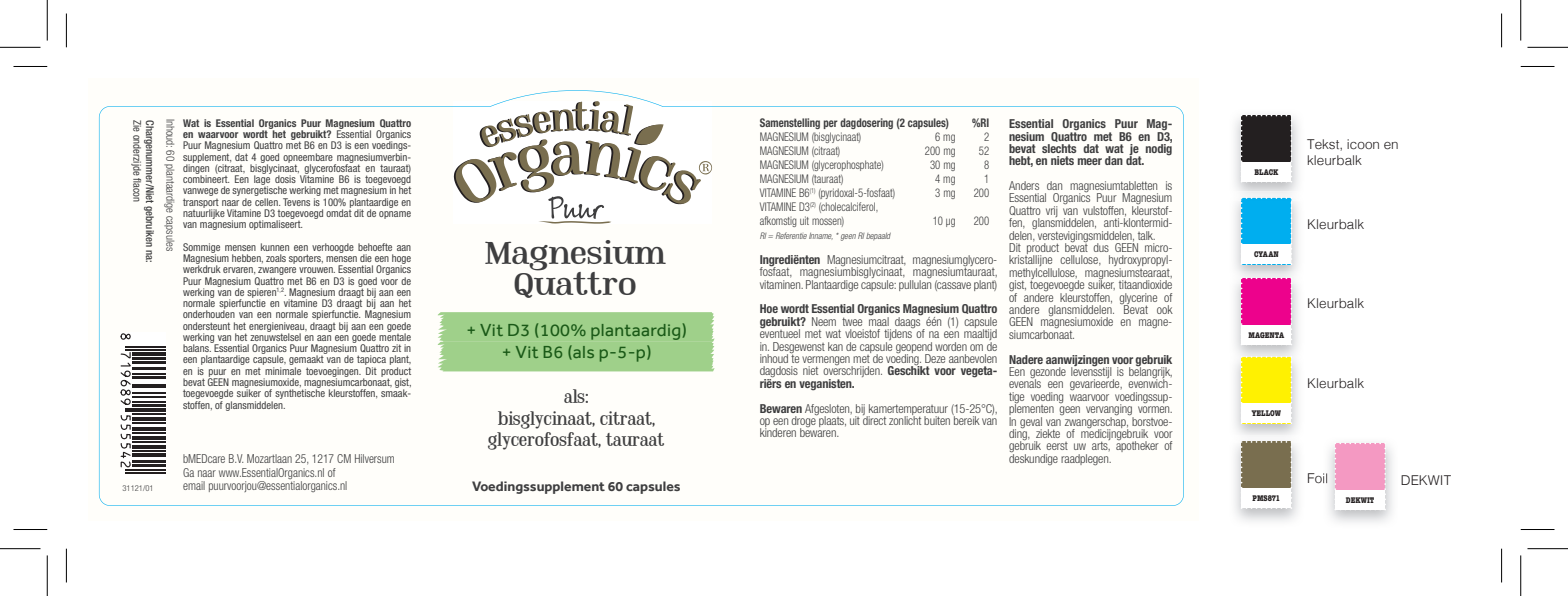
<style>
.page{position:relative;width:1568px;height:596px;background:#fff}
.page>*{position:absolute;margin:0;border:0;box-sizing:border-box;transform-origin:0 0}
.t1{font:31.5px/31.5px "Mount";color:#3e3e3f;text-align:center;scale:1.18 1}
.t2{font:18px/21.6px "Mount";color:#3e3e3f;text-align:center}
.t3{font:18px/21.6px "Effra";letter-spacing:.02em;color:#1a5917;text-align:center}
.t4{font:700 13.95px "Effra";color:#3e3e3f}
.t5{font:300 13.5px/16.2px "Helvetica";color:#231f20}
.t6{font:300 condensed 12.38px/12.4px "Helvetica Neue";letter-spacing:-.01em;color:#3e3e3f;text-align:justify}
.t7{font:700 condensed 12.38px/12.4px "Helvetica Neue";letter-spacing:-.01em;color:#3e3e3f;text-align:justify}
.t8{font:300 condensed 12.38px/13.5px "Helvetica Neue";letter-spacing:-.01em;color:#3e3e3f;scale:.94 1}
.t9{font:300 condensed 11.92px/14px "Helvetica Neue";color:#3e3e3f;scale:.9 1}
.t10{font:700 condensed 11.92px "Helvetica Neue";color:#3e3e3f;scale:.9 1}
.t11{font:300 condensed 11.25px "Helvetica Neue";color:#3e3e3f}
.t12{font:condensed 10.8px/11.2px "Helvetica Neue";color:#3e3e3f;text-align:justify}
.t13{font:500 condensed 10.8px "Helvetica Neue";color:#3e3e3f}
.t14{font:italic 300 condensed 9px "Helvetica Neue";color:#3e3e3f;scale:.96 1}
.t15{font:700 condensed 8.55px "American Typewriter";color:#231f20}
.t16{font:300 condensed 8.1px "Helvetica Neue";color:#3e3e3f;scale:1.05 1}
.s1{font-weight:700}
</style>
<div class="page">
<div style="left:88px;top:78px;width:1110px;height:442px;background:#fffefa"></div>
<div style="left:1241px;top:200px;width:51px;height:65px;background:#00aeef"></div>
<div style="left:1241px;top:244px;width:50px;height:20px;background:#fff"></div>
<img style="left:1234px;top:283px;width:65px;height:67px">
<svg style="left:1241px;top:277px;width:51px;height:68px;background:#ed1594"></svg>
<div style="left:1241px;top:325px;width:50px;height:19px;background:#fff"></div>
<img style="left:1234px;top:363px;width:65px;height:72px">
<svg style="left:1241px;top:356px;width:51px;height:67px;background:#fdf00f"></svg>
<div style="left:1241px;top:403px;width:50px;height:20px;background:#fff"></div>
<img style="left:1234px;top:117px;width:65px;height:74px">
<img style="left:1241px;top:197px;width:51px;height:3px">
<img style="left:1246px;top:197px;width:41px;height:1px">
<svg style="left:1241px;top:115px;width:51px;height:67px;background:#302c2d"></svg>
<div style="left:1241px;top:162px;width:50px;height:19px;background:#fff"></div>
<img style="left:1234px;top:443px;width:65px;height:79px">
<svg style="left:1241px;top:440px;width:51px;height:68px;background:#83795c"></svg>
<div style="left:1241px;top:488px;width:50px;height:19px;background:#fff"></div>
<img style="left:1323px;top:445px;width:70px;height:78px">
<svg style="left:1323px;top:473px;width:4px;height:10px"></svg>
<svg style="left:1334px;top:442px;width:52px;height:68px;background:#f3a2c7"></svg>
<div style="left:1335px;top:489px;width:50px;height:20px;background:#fff"></div>
<svg style="left:99px;top:90px;width:1085px;height:415px"></svg>
<hr style="left:14px;top:66px;width:33px;height:1px;background:#000">
<hr style="left:1521px;top:66px;width:33px;height:1px;background:#000">
<hr style="left:14px;top:528px;width:33px;height:1px;background:#000">
<hr style="left:1521px;top:528px;width:33px;height:1px;background:#000">
<hr style="left:66px;top:14px;width:1px;height:33px;background:#000">
<hr style="left:66px;top:548px;width:1px;height:34px;background:#000">
<hr style="left:1501px;top:14px;width:1px;height:33px;background:#000">
<hr style="left:1501px;top:548px;width:1px;height:34px;background:#000">
<hr style="left:0;top:47px;width:40px;height:1px;background:#000">
<hr style="left:1527px;top:47px;width:41px;height:1px;background:#000">
<hr style="left:0;top:547px;width:40px;height:1px;background:#000">
<hr style="left:1527px;top:547px;width:41px;height:1px;background:#000">
<hr style="left:47px;top:0;width:1px;height:41px;background:#000">
<hr style="left:47px;top:555px;width:1px;height:40px;background:#000">
<hr style="left:1520px;top:0;width:1px;height:41px;background:#000">
<hr style="left:1520px;top:555px;width:1px;height:40px;background:#000">
<p class="t12" style="left:143px;top:120px;width:83px;rotate:90deg">Zie onderzijde flacon</p>
<p class="t13" style="left:157px;top:120px;width:143px;rotate:90deg">Chargenummer/Niet gebruiken na:</p>
<p class="t11" style="left:177px;top:118px;width:134px;rotate:90deg">Inhoud: 60 plantaardige capsules</p>
<p class="t12" style="left:183px;top:117px;width:230px"><span class="s1">Wat is Essential Organics Puur Magnesium Quattro en waarvoor wordt het gebruikt?</span> Essential Organics Puur Magnesium Quattro met B6 en D3 is een voedings&shy;supplement, dat 4 goed opneembare magnesiumverbin&shy;dingen (citraat, bisglycinaat, glycerofosfaat en tauraat) combineert. Een lage dosis Vitamine B6 is toegevoegd vanwege de synergetische werking met magnesium in het transport naar de cellen. Tevens is 100% plantaardige en natuurlijke Vitamine D3 toegevoegd omdat dit de opname van magnesium optimaliseert.</p>
<p class="t12" style="left:183px;top:241px;width:230px">Sommige mensen kunnen een verhoogde behoefte aan Magnesium hebben, zoals sporters, mensen die een hoge werkdruk ervaren, zwangere vrouwen. Essential Organics Puur Magnesium Quattro met B6 en D3 is goed voor de werking van de spieren<sup>1,2</sup>. Magnesium draagt bij aan een normale spierfunctie en vitamine D3 draagt bij aan het onderhouden van een normale spierfunctie. Magnesium ondersteunt het energieniveau, draagt bij aan een goede werking van het zenuwstelsel en aan een goede mentale balans. Essential Organics Puur Magnesium Quattro zit in een plantaardige capsule, gemaakt van de tapioca plant, en is puur en met minimale toevoegingen. Dit product bevat GEEN magnesiumoxide, magnesiumcarbonaat, gist, toegevoegde suiker of synthetische kleurstoffen, smaak&shy;stoffen, of glansmiddelen.</p>
<p class="t8" style="left:183px;top:452px;width:227px">bMEDcare B.V. Mozartlaan 25, 1217 CM Hilversum<br>Ga naar www.EssentialOrganics.nl of</p>
<p class="t16" style="left:123px;top:482px;width:31px">31121/01</p>
<p class="t8" style="left:183px;top:479px;width:176px">email puurvoorjou@essentialorganics.nl</p>
<h1 class="t1" style="left:486px;top:237px;width:155px">Magnesium<br>Quattro</h1>
<h2 class="t3" style="left:466px;top:319px;width:222px">+ Vit D3 (100% plantaardig) + Vit B6 (als p-5-p)</h2>
<h2 class="t2" style="left:489px;top:386px;width:178px">als:<br>bisglycinaat, citraat, glycerofosfaat, tauraat</h2>
<p class="t4" style="left:472px;top:477px;width:210px">Voedingssupplement 60 capsules</p>
<p class="t10" style="left:760px;top:116px;width:212px">Samenstelling per dagdosering (2 capsules)</p>
<p class="t10" style="left:972px;top:116px;width:21px">%RI</p>
<p class="t9" style="left:760px;top:130px;width:114px">MAGNESIUM (bisglycinaat)</p>
<p class="t9" style="left:935px;top:130px;width:24px">6 mg</p>
<p class="t9" style="left:984px;top:130px;width:7px">2</p>
<p class="t9" style="left:760px;top:144px;width:91px">MAGNESIUM (citraat)</p>
<p class="t9" style="left:925px;top:144px;width:35px">200 mg</p>
<p class="t9" style="left:979px;top:144px;width:13px">52</p>
<p class="t9" style="left:760px;top:158px;width:139px">MAGNESIUM (glycerophosphate)</p>
<p class="t9" style="left:930px;top:158px;width:30px">30 mg</p>
<p class="t9" style="left:984px;top:158px;width:7px">8</p>
<p class="t9" style="left:760px;top:172px;width:94px">MAGNESIUM (tauraat)</p>
<p class="t9" style="left:935px;top:172px;width:24px">4 mg</p>
<p class="t9" style="left:984px;top:172px;width:7px">1</p>
<p class="t9" style="left:760px;top:186px;width:152px">VITAMINE B6<sup>(1)</sup> (pyridoxal-5-fosfaat)</p>
<p class="t9" style="left:935px;top:186px;width:24px">3 mg</p>
<p class="t9" style="left:974px;top:186px;width:19px">200</p>
<p class="t9" style="left:760px;top:200px;width:133px">VITAMINE D3<sup>(2)</sup> (cholecalciferol, afkomstig uit mossen)</p>
<p class="t9" style="left:933px;top:214px;width:27px">10 µg</p>
<p class="t9" style="left:974px;top:214px;width:19px">200</p>
<p class="t14" style="left:760px;top:230px;width:137px">RI = Referentie Inname, * geen RI bepaald</p>
<p class="t6" style="left:760px;top:253px;width:240px"><span class="s1">Ingrediënten</span> Magnesiumcitraat, magnesiumglycero&shy;fosfaat, magnesiumbisglycinaat, magnesiumtauraat, vitaminen. Plantaardige capsule: pullulan (cassave plant)</p>
<p class="t6" style="left:760px;top:302px;width:239px"><span class="s1">Hoe wordt Essential Organics Magnesium Quattro gebruikt?</span> Neem twee maal daags één (1) capsule eventueel met wat vloeistof tijdens of na een maaltijd in. Desgewenst kan de capsule geopend worden om de inhoud te vermengen met de voeding. Deze aanbevolen dagdosis niet overschrijden. <span class="s1">Geschikt voor vegeta&shy;riërs en veganisten.</span></p>
<p class="t6" style="left:760px;top:401px;width:240px"><span class="s1">Bewaren</span> Afgesloten, bij kamertemperatuur (15-25°C), op een droge plaats, uit direct zonlicht buiten bereik van kinderen bewaren.</p>
<p class="t7" style="left:1009px;top:117px;width:165px">Essential Organics Puur Mag&shy;nesium Quattro met B6 en D3, bevat slechts dat wat je nodig hebt, en niets meer dan dat.</p>
<p class="t6" style="left:1009px;top:179px;width:165px;text-align:left">Anders dan magnesiumtabletten is Essential Organics Puur Magnesium Quattro vrij van vulstoffen, kleurstof&shy;fen, glansmiddelen, anti-klontermid&shy;delen, verstevigingsmiddelen, talk.<br>Dit product bevat dus GEEN micro&shy;kristallijne cellulose, hydroxypropyl&shy;methylcellulose, magnesiumstearaat, gist, toegevoegde suiker, titaandioxide of andere kleurstoffen, glycerine of andere glansmiddelen. Bevat ook GEEN magnesiumoxide en magne&shy;siumcarbonaat.</p>
<p class="t7" style="left:1009px;top:352px;width:165px">Nadere aanwijzingen voor gebruik</p>
<p class="t6" style="left:1009px;top:365px;width:165px">Een gezonde levensstijl is belangrijk, evenals een gevarieerde, evenwich&shy;tige voeding waarvoor voedingssup&shy;plementen geen vervanging vormen.<br>In geval van zwangerschap, borstvoe&shy;ding, ziekte of medicijn gebruik voor gebruik eerst uw arts, apotheker of deskundige raadplegen.</p>
<p class="t15" style="left:1254px;top:165px;width:26px">BLACK</p>
<p class="t15" style="left:1254px;top:247px;width:26px">CYAAN</p>
<p class="t15" style="left:1248px;top:327px;width:37px">MAGENTA</p>
<p class="t15" style="left:1252px;top:406px;width:31px">YELLOW</p>
<p class="t15" style="left:1253px;top:491px;width:29px">PMS871</p>
<p class="t5" style="left:1307px;top:135px;width:93px">Tekst, icoon en kleurbalk</p>
<p class="t5" style="left:1307px;top:214px;width:59px">Kleurbalk</p>
<p class="t5" style="left:1307px;top:293px;width:59px">Kleurbalk</p>
<p class="t5" style="left:1307px;top:373px;width:59px">Kleurbalk</p>
<p class="t5" style="left:1307px;top:469px;width:23px">Foil</p>
<p class="t15" style="left:1346px;top:492px;width:30px">DEKWIT</p>
<p class="t5" style="left:1401px;top:470px;width:52px">DEKWIT</p>
</div>
